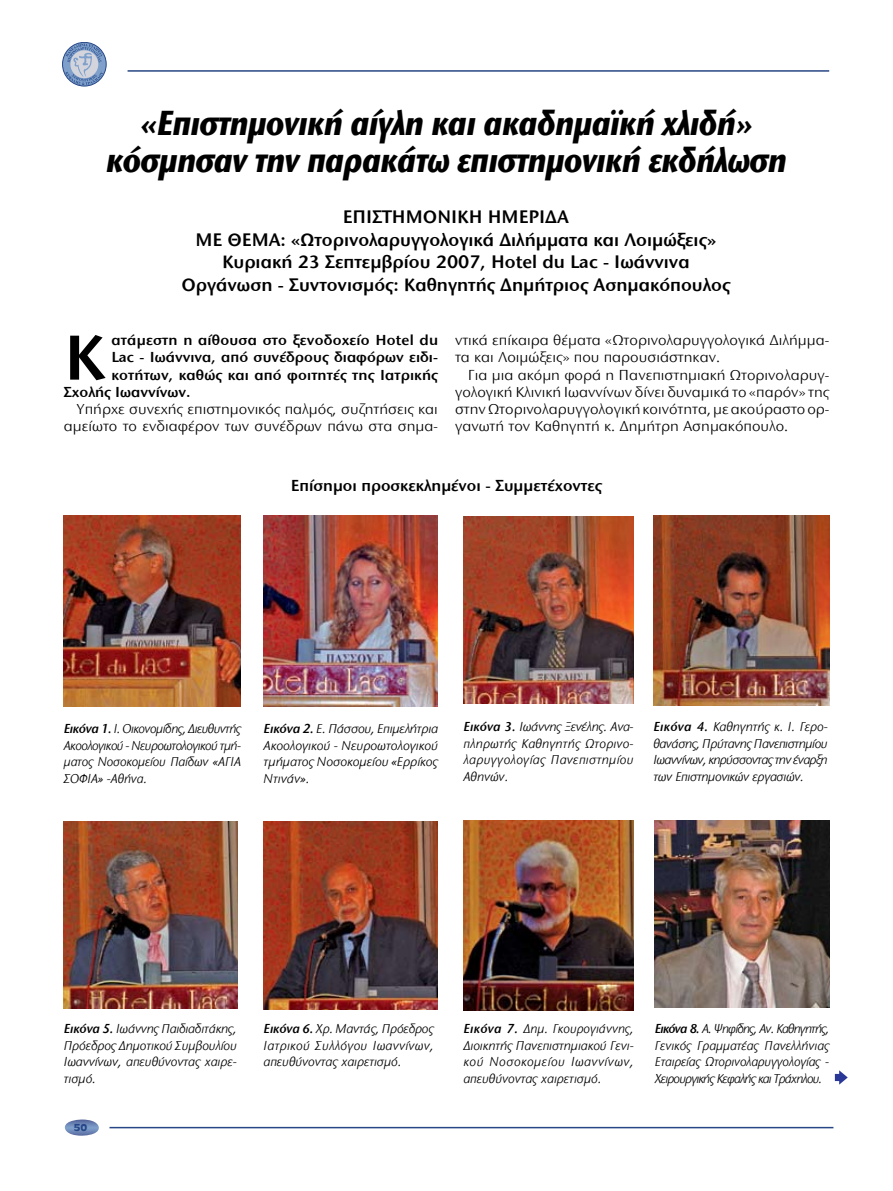
<style>
.page{position:relative;width:893px;height:1191px;background:#fff}
.page>*{position:absolute;margin:0;border:0;box-sizing:border-box;transform-origin:0 0}
.t1{font:600 65.85px "Stone Sans ITC Hel";color:#000}
.t2{font:italic 700 36px/37.5px "Stone Sans ITC Hel";letter-spacing:-.025em;color:#000;text-align:center;scale:.9 1}
.t3{font:600 18.75px/22.5px "Stone Sans ITC Hel";color:#000;text-align:center}
.t4{font:600 16.5px "Stone Sans ITC Hel";color:#000}
.t5{font:15px/17.2px "Stone Sans ITC Hel";color:#000;text-align:right}
.t6{font:600 15px "Stone Sans ITC Hel";letter-spacing:.01em;color:#000}
.t7{font:italic 13.5px/16.5px "Stone Sans ITC Hel";color:#000;text-align:justify}
.t8{font:900 10.5px "UB Antique Olive";color:#264686;scale:1.15 1}
.s1{font-weight:600}
</style>
<div class="page">
<hr style="left:109px;top:1126px;width:724px;height:2px;background:#264686">
<svg style="left:65px;top:1119px;width:34px;height:16px"></svg>
<div style="left:63px;top:42px;width:43px;height:44px;background:#7ea0cb;border-radius:50%"></div>
<div style="left:62px;top:42px;width:44px;height:44px;border:1px solid #264686;border-radius:50%"></div>
<svg style="left:65px;top:44px;width:38px;height:41px"></svg>
<hr style="left:128px;top:70px;width:701px;height:2px;background:#264686">
<img style="left:463px;top:820px;width:171px;height:190px">
<img style="left:64px;top:515px;width:177px;height:191px">
<img style="left:264px;top:516px;width:174px;height:190px">
<img style="left:463px;top:517px;width:171px;height:187px">
<img style="left:653px;top:515px;width:176px;height:190px">
<img style="left:64px;top:821px;width:174px;height:187px">
<img style="left:264px;top:821px;width:174px;height:188px">
<img style="left:655px;top:820px;width:174px;height:187px">
<svg style="left:835px;top:1070px;width:13px;height:14px"></svg>
<h2 class="t2" style="left:106px;top:104px;width:758px">«Επιστημονική αίγλη και ακαδημαϊκή χλιδή» κόσμησαν την παρακάτω επιστημονική εκδήλωση</h2>
<h3 class="t3" style="left:181px;top:206px;width:550px">ΕΠΙΣΤΗΜΟΝΙΚΗ ΗΜΕΡΙΔΑ<br>ΜΕ ΘΕΜΑ: «Ωτορινολαρυγγολογικά Διλήμματα και Λοιμώξεις» Κυριακή 23 Σεπτεμβρίου 2007, Ηotel du Lac - Iωάννινα Οργάνωση - Συντονισμός: Καθηγητής Δημήτριος Ασημακόπουλος</h3>
<h1 class="t1" style="left:64px;top:322px;width:43px">Κ</h1>
<p class="t6" style="left:112px;top:332px;width:328px">ατάμεστη η αίθουσα στο ξενοδοχείο Ηotel du</p>
<p class="t6" style="left:112px;top:349px;width:328px">Lac - Iωάννινα, από συνέδρους διαφόρων ειδι-</p>
<p class="t6" style="left:112px;top:366px;width:328px">κοτήτων, καθώς και από φοιτητές της Ιατρικής</p>
<p class="t6" style="left:64px;top:384px;width:128px">Σχολής Ιωαννίνων.</p>
<p class="t5" style="left:64px;top:401px;width:376px">Υπήρχε συνεχής επιστημονικός παλμός, συζητήσεις και αμείωτο το ενδιαφέρον των συνέδρων πάνω στα σημα-</p>
<p class="t5" style="left:455px;top:332px;width:376px;text-align:left">ντικά επίκαιρα θέματα «Ωτορινολαρυγγολογικά Διλήμμα&shy;τα και Λοιμώξεις» που παρουσιάστηκαν.</p>
<p class="t5" style="left:455px;top:366px;width:376px;text-align:justify;text-indent:13px">Για μια ακόμη φορά η Πανεπιστημιακή Ωτορινολαρυγ&shy;γολογική Κλινική Ιωαννίνων δίνει δυναμικά το «παρόν» της στην Ωτορινολαρυγγολογική κοινότητα, με ακούραστο ορ&shy;γανωτή τον Καθηγητή κ. Δημήτρη Ασημακόπουλο.</p>
<p class="t4" style="left:291px;top:477px;width:313px">Eπίσημοι προσκεκλημένοι - Συμμετέχοντες</p>
<p class="t7" style="left:64px;top:721px;width:179px"><span class="s1">Εικόνα 1.</span> Ι. Οικο- νομίδης, Διευ-θυντής Ακο-ολογικού - Νευρο-ωτολογικού τμή&shy;ματος Νοσο-κομείου Παίδων «ΑΓΙΑ ΣΟΦΙΑ» -Αθήνα.</p>
<p class="t7" style="left:264px;top:721px;width:176px"><span class="s1">Εικόνα 2.</span> Ε. Πάσσου, Επιμε-λή-τρια Ακοολογικού - Νευρο-ωτο-λογικού τμή-ματος Νοσο-κομείου «Ερρίκος Ντινάν».</p>
<p class="t7" style="left:463px;top:719px;width:172px"><span class="s1">Εικόνα 3.</span> Ιωάννης Ξενέλης. Ανα&shy;πληρωτής Καθηγη-τής Ωτορινο&shy;λαρυγ-γολογίας Πανε-πιστημίου Αθηνών.</p>
<p class="t7" style="left:653px;top:719px;width:176px"><span class="s1">Εικόνα 4.</span> Καθηγητής κ. Ι. Γερο&shy;θανάσης, Πρύτανης Πανεπιστημίου Ιωαννίνων, κηρύσσοντας την έναρξη των Επιστη-μονικών εργασιών.</p>
<p class="t7" style="left:64px;top:1020px;width:175px"><span class="s1">Εικόνα 5.</span> Ιωάννης Παιδιαδιτάκης, Πρόεδρος Δημοτικού Συμβουλίου Ιωαννίνων, aπευθύνοντας χαιρε&shy;τισμό.</p>
<p class="t7" style="left:264px;top:1020px;width:172px"><span class="s1">Εικόνα 6.</span> Χρ. Μαντάς, Πρόεδρος Ιατρικού Συλλόγου Ιωαννίνων, aπευθύνοντας χαιρετισμό.</p>
<p class="t8" style="left:74px;top:1122px;width:13px">50</p>
<p class="t7" style="left:463px;top:1020px;width:172px"><span class="s1">Εικόνα 7.</span> Δημ. Γκουρογιάννης, Διοικητής Πανεπιστημιακού Γενι&shy;κού Νοσοκομείου Ιωαννίνων, aπευθ-ύνοντας χαιρετισμό.</p>
<p class="t7" style="left:655px;top:1020px;width:176px"><span class="s1">Εικόνα 8.</span> Α. Ψηφίδης, Aν. Καθηγητής, Γενικός Γραμματέας Πανελ-λήνιας Εταιρείας Ωτορι-νολα-ρυγγολογίας - Χειρουργικής Κεφαλής και Τρά-χηλου.</p>
</div>
